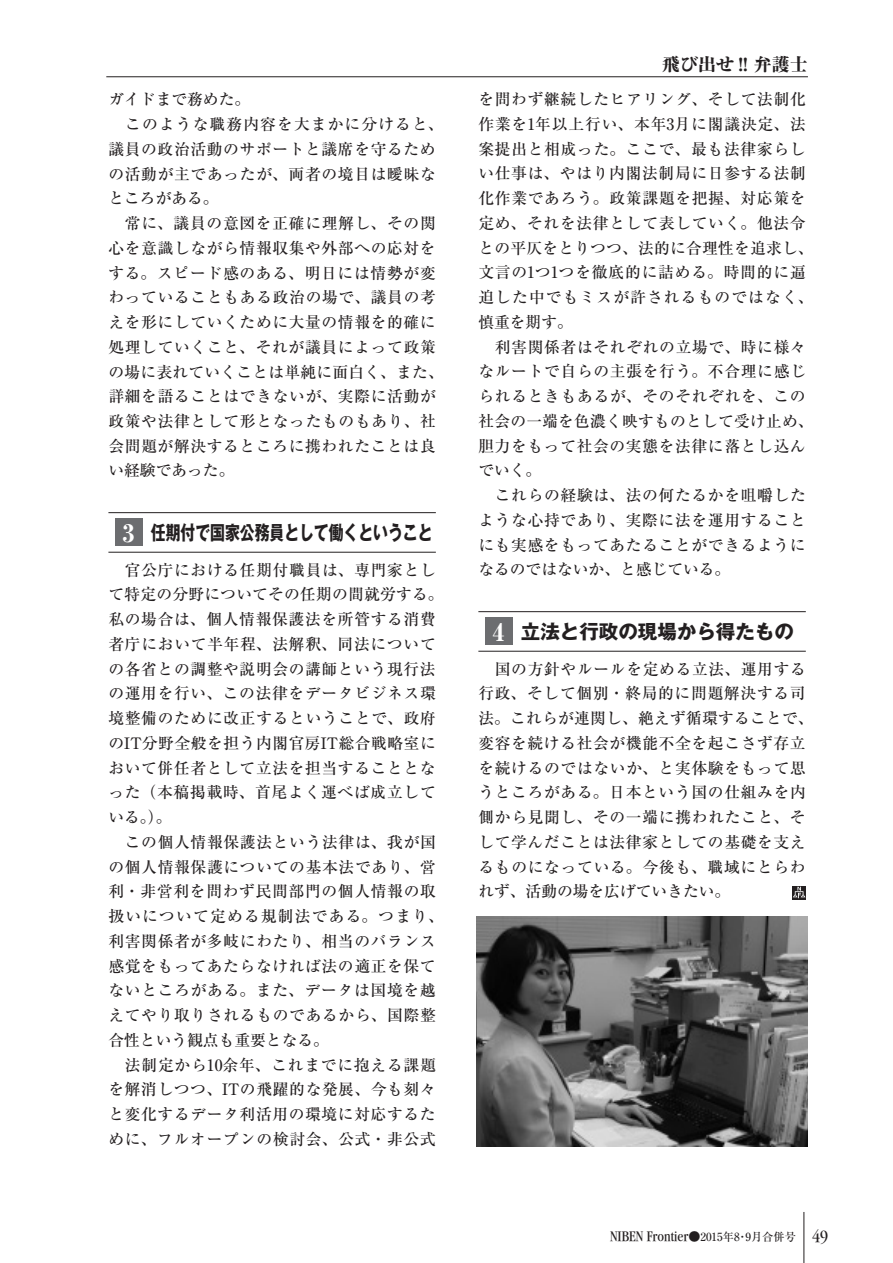
<style>
.page{position:relative;width:893px;height:1263px;background:#fff}
.page>*{position:absolute;margin:0;border:0;box-sizing:border-box;transform-origin:0 0}
.t1{font:19.5px "Gothic MB101 Pro Bold 90 pv RKSJ H";color:#231f20;scale:.76 1}
.t2{font:19.5px "Gothic MB101 Pro Bold 90 pv RKSJ H";color:#231f20}
.t3{font:18px "Ryumin Pro Heavy 90 pv RKSJ H";color:#231f20}
.t4{font:15.75px/24.8px "Ryumin Pro Medium 90 pv RKSJ H";letter-spacing:.045em;color:#231f20}
.t5{font:condensed 15px "Garamond";color:#231f20}
.s1{font-family:"Ryumin Pro Heavy 90 pv RKSJ H";font-size:24px;color:#fff}
.s2{font-family:"Ryumin Pro Medium 90 pv RKSJ H";font-stretch:normal;font-size:12px}
.s3{font-family:"Ryumin Pro Medium 90 pv RKSJ H";font-stretch:normal;font-size:11.25px}
.s4{font-size:18px}
</style>
<div class="page">
<hr style="left:804px;top:1212px;width:1px;height:51px;background:#231f20">
<hr style="left:108px;top:512px;width:328px;height:1px;background:#231f20">
<hr style="left:108px;top:552px;width:328px;height:1px;background:#231f20">
<div style="left:115px;top:519px;width:27px;height:27px;background:#6c6d70"></div>
<hr style="left:478px;top:611px;width:328px;height:1px;background:#231f20">
<hr style="left:478px;top:651px;width:328px;height:1px;background:#231f20">
<div style="left:485px;top:618px;width:27px;height:27px;background:#6c6d70"></div>
<div style="left:792px;top:886px;width:14px;height:13px;background:#231f20"></div>
<svg style="left:793px;top:887px;width:12px;height:11px"></svg>
<img style="left:476px;top:916px;width:332px;height:230px">
<hr style="left:106px;top:77px;width:702px;height:1px;background:#231f20">
<p class="t4" style="left:108px;top:89px;width:337px">ガイドまで務めた。<br>　このような職務内容を大まかに分けると、議員の政治活動のサポートと議席を守るための活動が主であったが、両者の境目は曖昧なところがある。<br>　常に、議員の意図を正確に理解し、その関心を意識しながら情報収集や外部への応対をする。スピード感のある、明日には情勢が変わっていることもある政治の場で、議員の考えを形にしていくために大量の情報を的確に処理していくこと、それが議員によって政策の場に表れていくことは単純に面白く、また、詳細を語ることはできないが、実際に活動が政策や法律として形となったものもあり、社会問題が解決するところに携われたことは良い経験であった。</p>
<p class="t1" style="left:123px;top:525px;width:409px"><span class="s1">3</span> 任期付で国家公務員として働くということ</p>
<p class="t4" style="left:108px;top:559px;width:337px">　官公庁における任期付職員は、専門家として特定の分野についてその任期の間就労する。私の場合は、個人情報保護法を所管する消費者庁において半年程、法解釈、同法についての各省との調整や説明会の講師という現行法の運用を行い、この法律をデータビジネス環境整備のために改正するということで、政府のIT分野全般を担う内閣官房IT総合戦略室において併任者として立法を担当することとなった（本稿掲載時、首尾よく運べば成立している。）。<br>　この個人情報保護法という法律は、我が国の個人情報保護についての基本法であり、営利・非営利を問わず民間部門の個人情報の取扱いについて定める規制法である。つまり、利害関係者が多岐にわたり、相当のバランス感覚をもってあたらなければ法の適正を保てないところがある。また、データは国境を越えてやり取りされるものであるから、国際整合性という観点も重要となる。<br>　法制定から10余年、これまでに抱える課題を解消しつつ、ITの飛躍的な発展、今も刻々と変化するデータ利活用の環境に対応するために、フルオープンの検討会、公式・非公式</p>
<p class="t3" style="left:662px;top:58px;width:147px">飛び出せ !! 弁護士</p>
<p class="t4" style="left:478px;top:89px;width:337px">を問わず継続したヒアリング、そして法制化作業を1年以上行い、本年3月に閣議決定、法案提出と相成った。ここで、最も法律家らしい仕事は、やはり内閣法制局に日参する法制化作業であろう。政策課題を把握、対応策を定め、それを法律として表していく。他法令との平仄をとりつつ、法的に合理性を追求し、文言の1つ1つを徹底的に詰める。時間的に逼迫した中でもミスが許されるものではなく、慎重を期す。<br>　利害関係者はそれぞれの立場で、時に様々なルートで自らの主張を行う。不合理に感じられるときもあるが、そのそれぞれを、この社会の一端を色濃く映すものとして受け止め、胆力をもって社会の実態を法律に落とし込んでいく。<br>　これらの経験は、法の何たるかを咀嚼したような心持であり、実際に法を運用することにも実感をもってあたることができるようになるのではないか、と感じている。</p>
<p class="t2" style="left:493px;top:624px;width:303px"><span class="s1">4</span> 立法と行政の現場から得たもの</p>
<p class="t4" style="left:478px;top:658px;width:337px">　国の方針やルールを定める立法、運用する行政、そして個別・終局的に問題解決する司法。これらが連関し、絶えず循環することで、変容を続ける社会が機能不全を起こさず存立を続けるのではないか、と実体験をもって思うところがある。日本という国の仕組みを内側から見聞し、その一端に携われたこと、そして学んだことは法律家としての基礎を支えるものになっている。今後も、職域にとらわれず、活動の場を広げていきたい。</p>
<p class="t5" style="left:610px;top:1228px;width:220px">NIBEN Frontier<span class="s2">●</span><span class="s3">2015年8・9月合併号</span> <span class="s4">49</span></p>
</div>
